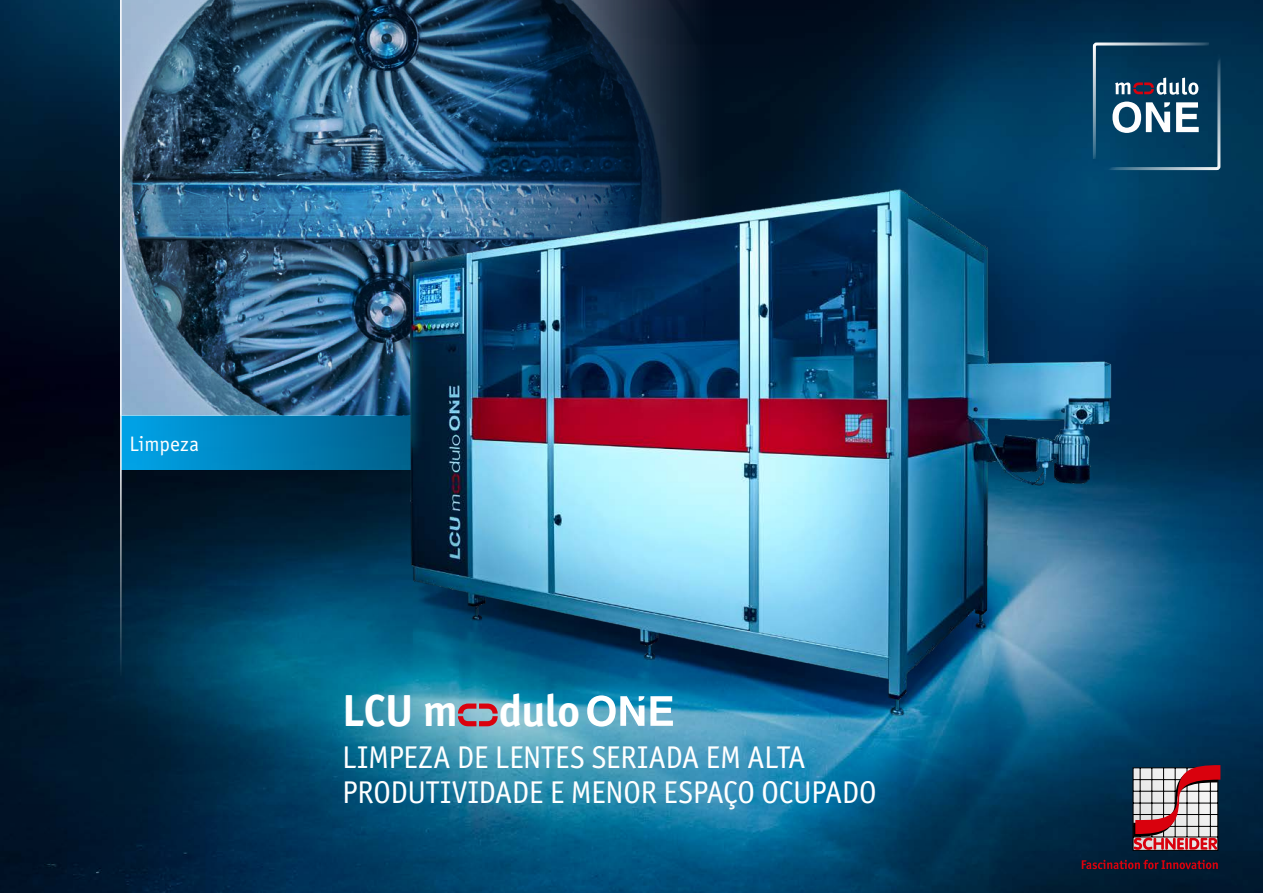
<style>
.page{position:relative;width:1263px;height:893px;background:#fff}
.page>*{position:absolute;margin:0;border:0;box-sizing:border-box;transform-origin:0 0}
.t1{font:700 45px "Officina Sans ITC Pro";letter-spacing:-.005em;color:#fff}
.t2{font:31.5px/34.5px "Officina Sans ITC Pro";letter-spacing:-.01em;color:#fff}
.t3{font:21px "Officina Sans ITC Pro";letter-spacing:.01em;color:#fff}
</style>
<div class="page">
<img style="left:0;top:0;width:1263px;height:893px">
<svg style="left:122px;top:415px;width:605px;height:55px;background:#4a7098"></svg>
<img style="left:122px;top:0;width:605px;height:415px">
<svg style="left:1082px;top:860px;width:136px;height:9px"></svg>
<svg style="left:1133px;top:765px;width:87px;height:86px"></svg>
<svg style="left:1093px;top:43px;width:127px;height:127px;background:#285773"></svg>
<hr style="left:120px;top:0;width:2px;height:676px;background:#fff">
<svg style="left:458px;top:703px;width:40px;height:23px"></svg>
<svg style="left:650px;top:696px;width:23px;height:30px"></svg>
<svg style="left:587px;top:695px;width:57px;height:32px"></svg>
<p class="t3" style="left:129px;top:431px;width:71px">Limpeza</p>
<h1 class="t1" style="left:342px;top:683px;width:239px">LCU m dulo</h1>
<p class="t2" style="left:342px;top:740px;width:536px">LIMPEZA DE LENTES SERIADA EM ALTA<br>PRODUTIVIDADE E MENOR ESPAÇO OCUPADO</p>
</div>
